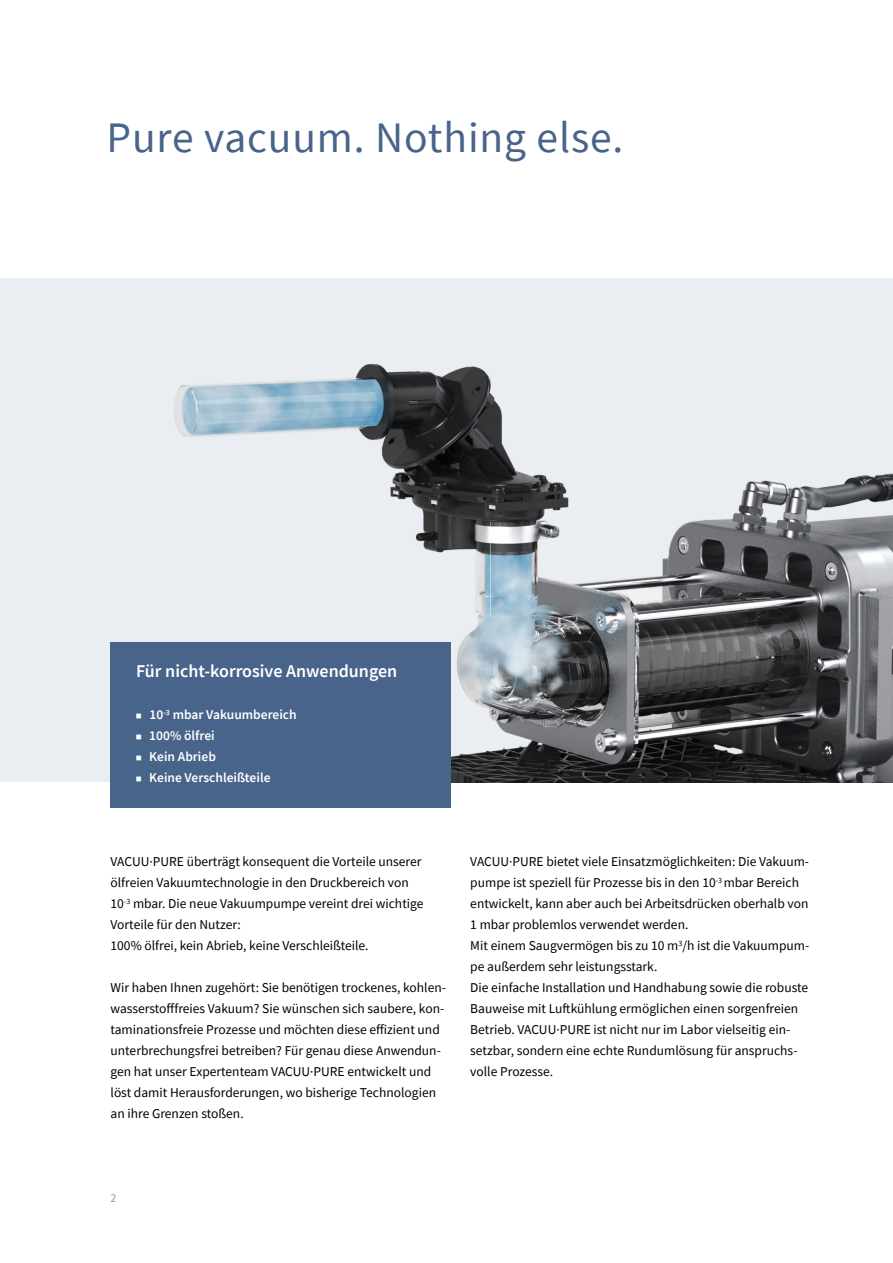
<style>
.page{position:relative;width:893px;height:1263px;background:#fff}
.page>*{position:absolute;margin:0;border:0;box-sizing:border-box;transform-origin:0 0}
.t1{font:43.5px "Source Sans Pro";letter-spacing:.02em;color:#48648b}
.t2{font:600 18px "Source Sans Pro";color:#fff}
.t3{font:13.5px/21px "Source Sans Pro";color:#000}
.t4{font:600 13.5px "Source Sans Pro";color:#fff}
.t5{font:12px "Source Sans Pro";color:#82a2c0}
.s1{font-size:6px}
</style>
<div class="page">
<div style="left:0;top:279px;width:893px;height:503px;background:#eaedf1"></div>
<img style="left:174px;top:364px;width:719px;height:418px">
<div style="left:111px;top:642px;width:340px;height:166px;background:#48648b"></div>
<h1 class="t1" style="left:107px;top:110px;width:518px">Pure vacuum. Nothing else.</h1>
<h2 class="t2" style="left:136px;top:659px;width:263px">Für nicht-korrosive Anwendungen</h2>
<p class="t4" style="left:136px;top:706px;width:162px"><span class="s1">■</span> 10<sup>-3</sup> mbar Vakuumbereich</p>
<p class="t4" style="left:136px;top:727px;width:80px"><span class="s1">■</span> 100% ölfrei</p>
<p class="t4" style="left:136px;top:748px;width:81px"><span class="s1">■</span> Kein Abrieb</p>
<p class="t4" style="left:136px;top:769px;width:136px"><span class="s1">■</span> Keine Verschleißteile</p>
<p class="t3" style="left:111px;top:851px;width:314px">VACUU·PURE überträgt konsequent die Vorteile unserer ölfreien Vakuumtechnologie in den Druckbereich von 10<sup>-3</sup> mbar. Die neue Vakuumpumpe vereint drei wichtige Vorteile für den Nutzer:<br>100% ölfrei, kein Abrieb, keine Verschleißteile.</p>
<p class="t3" style="left:111px;top:977px;width:337px">Wir haben Ihnen zugehört: Sie benötigen trockenes, kohlen&shy;wasserstofffreies Vakuum? Sie wünschen sich saubere, kon&shy;taminationsfreie Prozesse und möchten diese effizient und unterbrechungsfrei betreiben? Für genau diese Anwendun&shy;gen hat unser Expertenteam VACUU·PURE entwickelt und löst damit Herausforderungen, wo bisherige Technologien an ihre Grenzen stoßen.</p>
<p class="t3" style="left:470px;top:851px;width:341px">VACUU·PURE bietet viele Einsatzmöglichkeiten: Die Vakuum&shy;pumpe ist speziell für Prozesse bis in den 10<sup>-3</sup> mbar Bereich entwickelt, kann aber auch bei Arbeitsdrücken oberhalb von 1 mbar problemlos verwendet werden.<br>Mit einem Saugvermögen bis zu 10 m<sup>3</sup>/h ist die Vakuumpum&shy;pe außerdem sehr leistungsstark.<br>Die einfache Installation und Handhabung sowie die robuste Bauweise mit Luftkühlung ermöglichen einen sorgenfreien Betrieb. VACUU·PURE ist nicht nur im Labor vielseitig ein&shy;setzbar, sondern eine echte Rundumlösung für anspruchs&shy;volle Prozesse.</p>
<p class="t5" style="left:111px;top:1191px;width:7px">2</p>
</div>
